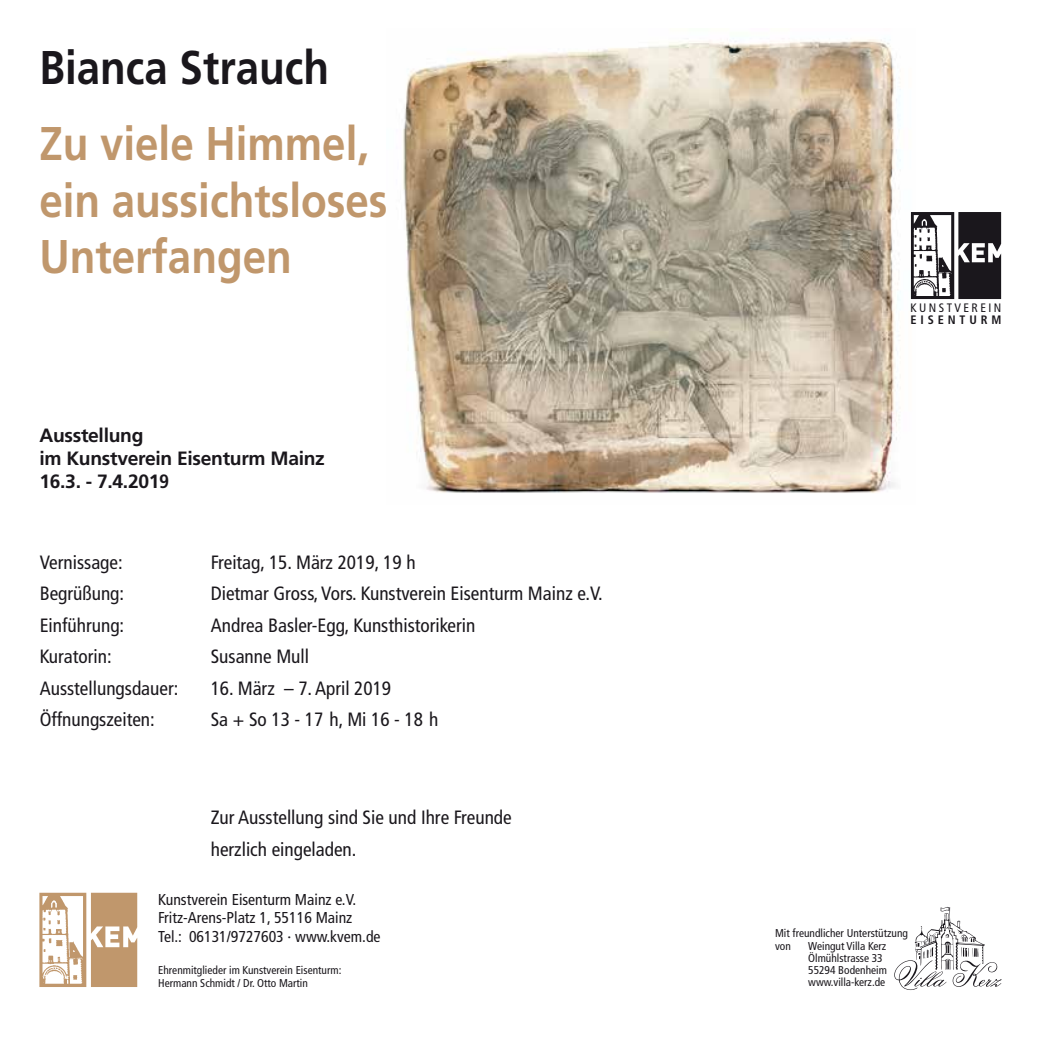
<style>
.page{position:relative;width:1042px;height:1042px;background:#fff}
.page>*{position:absolute;margin:0;border:0;box-sizing:border-box;transform-origin:0 0}
.t1{font:700 47.25px/56.7px "Frutiger";color:#c0976c;scale:.89 1}
.t2{font:700 47.25px "Frutiger";color:#1a171c;scale:.89 1}
.t3{font:condensed 19.25px/31.5px "Frutiger";color:#1a171c}
.t4{font:700 19.25px/23.1px "Frutiger";letter-spacing:-.015em;color:#1a171c}
.t5{font:condensed 15.75px/18.9px "Frutiger";color:#1a171c}
.t6{font:condensed 12.25px "Frutiger";letter-spacing:.195em;color:#1a171c}
.t7{font:700 condensed 12.25px "Frutiger";letter-spacing:.315em;color:#1a171c}
.t8{font:condensed 11.38px/12.2px "Frutiger";color:#1a171c}
.s1{font-stretch:condensed}
</style>
<div class="page">
<img style="left:403px;top:38px;width:512px;height:455px">
<svg style="left:39px;top:893px;width:98px;height:94px"></svg>
<svg style="left:894px;top:906px;width:107px;height:84px"></svg>
<svg style="left:911px;top:212px;width:90px;height:87px"></svg>
<h1 class="t2" style="left:39px;top:40px;width:327px">Bianca Strauch</h1>
<h1 class="t1" style="left:39px;top:115px;width:393px">Zu viele Himmel, ein aussichtsloses<br>Unterfangen</h1>
<p class="t4" style="left:39px;top:424px;width:287px">Ausstellung<br>im Kunstverein Eisenturm Mainz<br>16.3. - 7.4.201<span class="s1">9</span></p>
<p class="t3" style="left:40px;top:546px;width:85px">Vernissage:</p>
<p class="t3" style="left:211px;top:546px;width:206px">Freitag, 15. März 2019, 19 h</p>
<p class="t3" style="left:40px;top:578px;width:86px">Begrüßung:</p>
<p class="t3" style="left:211px;top:578px;width:393px">Dietmar Gross, Vors. Kunstverein Eisenturm Mainz e.V.</p>
<p class="t3" style="left:40px;top:609px;width:86px">Einführung:</p>
<p class="t3" style="left:211px;top:609px;width:266px">Andrea Basler-Egg, Kunsthistorikerin</p>
<p class="t3" style="left:40px;top:641px;width:74px">Kuratorin:</p>
<p class="t3" style="left:211px;top:641px;width:100px">Susanne Mull</p>
<p class="t3" style="left:40px;top:672px;width:140px">Ausstellungsdauer:</p>
<p class="t3" style="left:211px;top:672px;width:182px">16. März – 7. April 2019</p>
<p class="t3" style="left:40px;top:704px;width:117px">Öffnungszeiten:</p>
<p class="t3" style="left:211px;top:704px;width:229px">Sa + So 13 - 17 h, Mi 16 - 18 h</p>
<p class="t3" style="left:211px;top:802px;width:302px">Zur Ausstellung sind Sie und Ihre Freunde herzlich eingeladen.</p>
<p class="t5" style="left:158px;top:890px;width:224px">Kunstverein Eisenturm Mainz e.V.<br>Fritz-Arens-Platz 1, 55116 Mainz<br>Tel.: 06131/9727603 · www.kvem.de</p>
<p class="t8" style="left:158px;top:964px;width:185px">Ehrenmitglieder im Kunstverein Eisenturm:<br>Hermann Schmidt / Dr. Otto Martin</p>
<p class="t6" style="left:910px;top:300px;width:92px">KUNSTVEREIN</p>
<p class="t7" style="left:910px;top:312px;width:92px">EISENTURM</p>
<p class="t8" style="left:775px;top:927px;width:134px">Mit freundlicher Unterstützung von</p>
<p class="t8" style="left:808px;top:939px;width:80px">Weingut Villa Kerz<br>Ölmühlstrasse 33<br>55294 Bodenheim www.villa-kerz.de</p>
</div>
